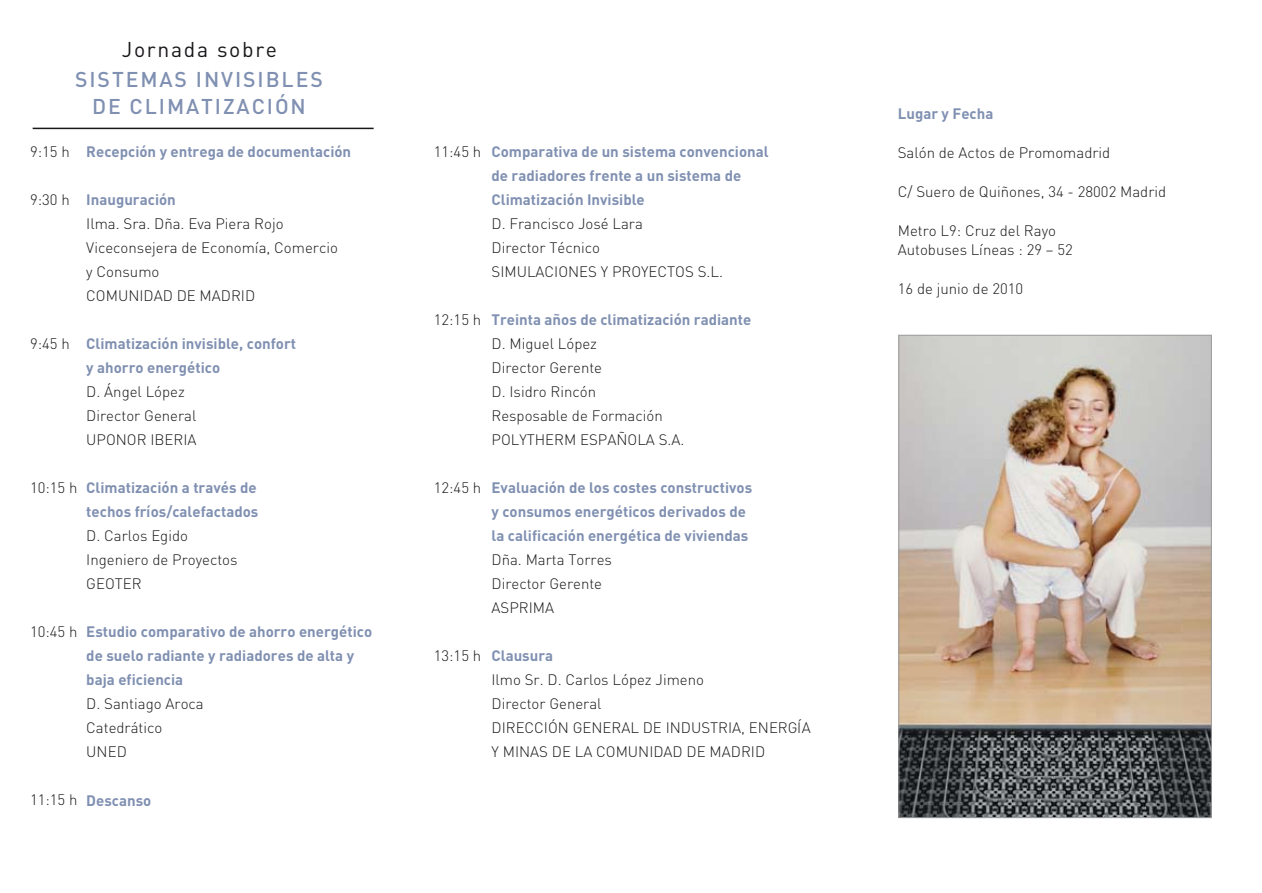
<style>
.page{position:relative;width:1262px;height:893px;background:#fff}
.page>*{position:absolute;margin:0;border:0;box-sizing:border-box;transform-origin:0 0}
.t1{font:500 21.15px/30.2px "DIN";letter-spacing:.09em;color:#8090b2;text-align:center}
.t2{font:700 15px/24px "DIN";color:#8090b2}
.t3{font:300 15px/24px "DIN";color:#1a171b}
.t4{font:300 15px/24px "DIN";color:#1a171a}
.s1{font-weight:400;color:#1a171b}
.s2{font-weight:700;color:#8090b2}
.s3{color:#191619}
.s4{color:#1a171b}
.s5{font-weight:300;color:#1a171b}
</style>
<div class="page">
<img style="left:900px;top:337px;width:309px;height:479px">
<div style="left:898px;top:335px;width:313px;height:483px;border:1px solid #9b9c9e"></div>
<hr style="left:33px;top:128px;width:340px;height:1px;background:#1a171a">
<p class="t1" style="left:75px;top:33px;width:249px"><span class="s1">Jornada sobre<br></span>SISTEMAS INVISIBLES</p>
<p class="t1" style="left:92px;top:90px;width:215px">DE CLIMATIZACIÓN</p>
<p class="t2" style="left:86px;top:139px;width:266px">Recepción y entrega de documentación</p>
<p class="t4" style="left:86px;top:188px;width:253px"><span class="s2">Inauguración<br></span><span class="s3">Ilma. Sra. Dña.</span> Eva Piera Rojo<br>Viceconsejera de Economía, Comercio y Consumo<br><span class="s4">COMUNIDAD DE MADRID</span></p>
<p class="t2" style="left:86px;top:331px;width:211px">Climatización invisible, confort y ahorro energético<br><span class="s5">D. Ángel López<br>Director General<br>UPONOR IBERIA</span></p>
<p class="t2" style="left:86px;top:475px;width:174px">Climatización a través de techos fríos/calefactados<br><span class="s5">D. Carlos Egido<br>Ingeniero de Proyectos<br>GEOTER</span></p>
<p class="t2" style="left:86px;top:619px;width:287px">Estudio comparativo de ahorro energético de suelo radiante y radiadores de alta y baja eficiencia<br><span class="s5">D. Santiago Aroca<br>Catedrático<br>UNED</span></p>
<p class="t2" style="left:86px;top:787px;width:67px">Descanso</p>
<p class="t3" style="left:30px;top:139px;width:41px">9:15 h</p>
<p class="t3" style="left:30px;top:187px;width:41px">9:30 h</p>
<p class="t3" style="left:30px;top:331px;width:41px">9:45 h</p>
<p class="t3" style="left:30px;top:475px;width:49px">10:15 h</p>
<p class="t3" style="left:30px;top:619px;width:49px">10:45 h</p>
<p class="t3" style="left:30px;top:787px;width:49px">11:15 h</p>
<p class="t3" style="left:434px;top:139px;width:49px">11:45 h</p>
<p class="t3" style="left:434px;top:307px;width:49px">12:15 h</p>
<p class="t3" style="left:434px;top:475px;width:49px">12:45 h</p>
<p class="t3" style="left:434px;top:643px;width:49px">13:15 h</p>
<p class="t2" style="left:491px;top:139px;width:279px">Comparativa de un sistema convencional de radiadores frente a un sistema de<br>Climatización Invisible<br><span class="s5">D. Francisco José Lara<br>Director Técnico<br>SIMULACIONES Y PROYECTOS S.L.</span></p>
<p class="t3" style="left:491px;top:307px;width:261px"><span class="s2">Treinta años de climatización radiante<br></span>D. Miguel López<br>Director Gerente<br>D. Isidro Rincón<br>Resposable de Formación<br>POLYTHERM ESPAÑOLA S.A.</p>
<p class="t2" style="left:491px;top:475px;width:262px">Evaluación de los costes constructivos y consumos energéticos derivados de la calificación energética de viviendas<br><span class="s5">Dña. Marta Torres<br>Director Gerente<br>ASPRIMA</span></p>
<p class="t3" style="left:491px;top:643px;width:321px"><span class="s2">Clausura<br></span>Ilmo Sr. D. Carlos López Jimeno<br>Director General<br>DIRECCIÓN GENERAL DE INDUSTRIA, ENERGÍA<br>Y MINAS DE LA COMUNIDAD DE MADRID</p>
<p class="t2" style="left:897px;top:100px;width:97px">Lugar y Fecha</p>
<p class="t3" style="left:897px;top:140px;width:214px">Salón de Actos de Promomadrid</p>
<p class="t3" style="left:897px;top:179px;width:270px">C/ Suero de Quiñones, 34 - 28002 Madrid</p>
<p class="t3" style="left:897px;top:220px;width:176px;line-height:19.5px">Metro L9: Cruz del Rayo<br>Autobuses Líneas : 29 – 52</p>
<p class="t3" style="left:897px;top:276px;width:127px">16 de junio de 2010</p>
</div>
